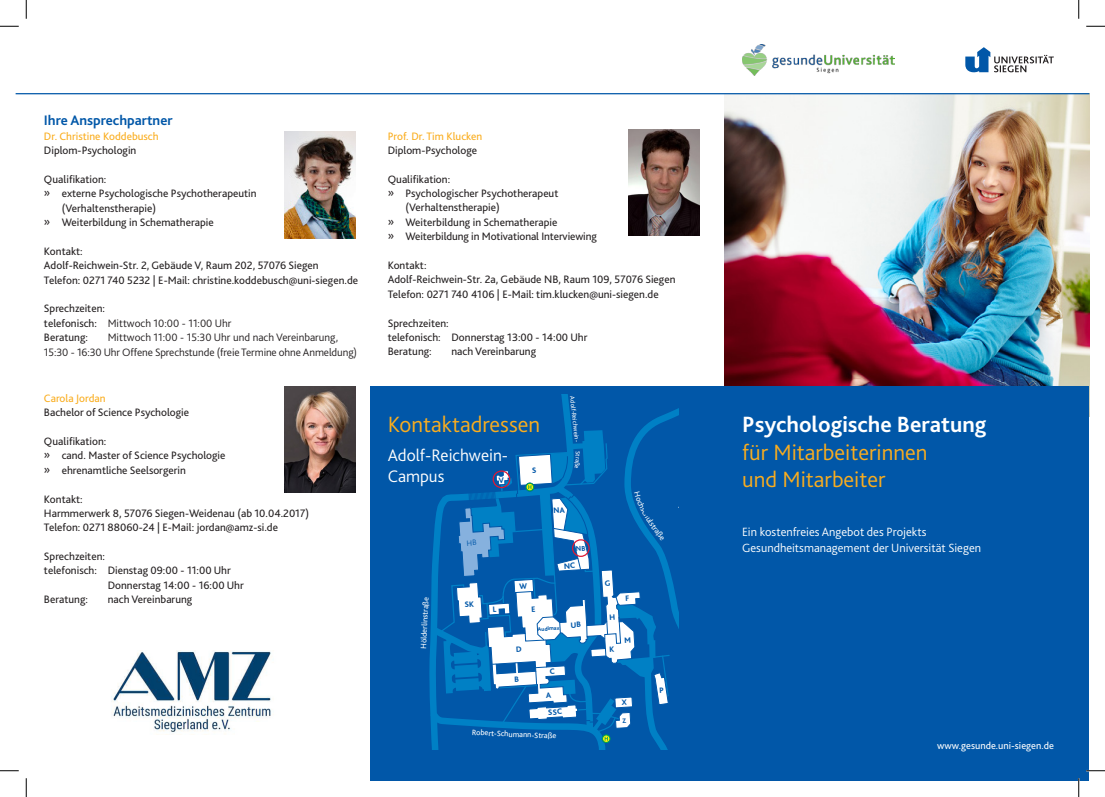
<style>
.page{position:relative;width:1105px;height:797px;background:#fff}
.page>*{position:absolute;margin:0;border:0;box-sizing:border-box;transform-origin:0 0}
.Überschrift_2___Tite{font:300 23.12px/27.5px "Bliss 2";color:#faad1e}
.Überschrift_1___Tite{font:700 23.12px "Bliss 2";color:#fff}
.Überschrift_2___Tite-2{font:300 17.5px "Bliss 2";color:#fff}
.Überschrift_1___Flie{font:700 14.38px "Bliss 2";color:#0157a8}
.Unterüberschrift___T{font:300 12.5px "Bliss 2";color:#fff}
.Fließtext{font:11.25px/14.4px "Bliss 2";color:#231f20}
.Fließtext-2{font:300 11.25px/14.4px "Bliss 2";letter-spacing:-.01em;color:#231f20}
.Fließtext-3{font:11.25px "Bliss 2";color:#faad1e}
.t1{font:10.25px "Bliss 2";color:#fff}
.t2{font:8.12px "Bliss 2";color:#fff}
.t3{font:800 8.12px/17.4px "Bliss 2";color:#0157a8}
.t4{font:6.5px "Bliss 2";color:#fff}
.t5{font:800 5.62px "Bliss 2";color:#0157a8}
.s1{font-weight:400}
</style>
<div class="page">
<svg style="left:965px;top:47px;width:89px;height:26px"></svg>
<img style="left:724px;top:94px;width:365px;height:292px">
<div style="left:715px;top:386px;width:374px;height:395px;background:#0157a8"></div>
<div style="left:370px;top:386px;width:354px;height:395px;background:#0157a8"></div>
<img style="left:285px;top:132px;width:71px;height:106px">
<img style="left:285px;top:386px;width:71px;height:107px">
<img style="left:629px;top:129px;width:70px;height:107px">
<hr style="left:16px;top:93px;width:1073px;height:1px;background:#0157a8">
<img style="left:111px;top:650px;width:160px;height:85px">
<img style="left:742px;top:44px;width:153px;height:32px">
<svg style="left:0;top:25px;width:19px;height:2px"></svg>
<svg style="left:1086px;top:25px;width:19px;height:2px"></svg>
<svg style="left:0;top:770px;width:19px;height:1px"></svg>
<svg style="left:1086px;top:770px;width:19px;height:1px"></svg>
<svg style="left:25px;top:0;width:2px;height:19px"></svg>
<svg style="left:25px;top:778px;width:2px;height:19px"></svg>
<svg style="left:1078px;top:0;width:1px;height:19px"></svg>
<svg style="left:1078px;top:778px;width:1px;height:19px"></svg>
<svg style="left:429px;top:394px;width:250px;height:355px"></svg>
<p class="Überschrift_1___Flie" style="left:44px;top:112px;width:130px">Ihre Ansprechpartner</p>
<p class="Fließtext-3" style="left:44px;top:129px;width:116px">Dr. Christine Koddebusch</p>
<p class="Fließtext" style="left:44px;top:143px;width:94px">Diplom-Psychologin</p>
<p class="Fließtext" style="left:44px;top:172px;width:64px">Qualifikation:</p>
<p class="Fließtext" style="left:62px;top:186px;width:196px;text-indent:-18px">» externe Psychologische Psychotherapeutin (Verhaltenstherapie)</p>
<p class="Fließtext" style="left:44px;top:215px;width:171px">» Weiterbildung in Schematherapie</p>
<p class="Fließtext" style="left:44px;top:244px;width:40px">Kontakt:</p>
<p class="Fließtext" style="left:44px;top:258px;width:276px">Adolf-Reichwein-Str. 2, Gebäude V, Raum 202, 57076 Siegen</p>
<p class="Fließtext" style="left:44px;top:272px;width:316px">Telefon: 0271 740 5232 | E-Mail: christine.koddebusch@uni-siegen.de</p>
<p class="Fließtext" style="left:44px;top:301px;width:63px">Sprechzeiten:</p>
<p class="Fließtext-2" style="left:44px;top:315px;width:189px"><span class="s1">telefonisch:</span> Mittwoch 10:00 - 11:00 Uhr</p>
<p class="Fließtext" style="left:44px;top:330px;width:46px">Beratung:</p>
<p class="Fließtext-2" style="left:44px;top:330px;width:315px;text-indent:64px">Mittwoch 11:00 - 15:30 Uhr und nach Vereinbarung,<br>15:30 - 16:30 Uhr Offene Sprechstunde (freie Termine ohne Anmeldung)</p>
<p class="Fließtext-3" style="left:44px;top:391px;width:63px">Carola Jordan</p>
<p class="Fließtext" style="left:44px;top:405px;width:147px">Bachelor of Science Psychologie</p>
<p class="Fließtext" style="left:44px;top:434px;width:64px">Qualifikation:</p>
<p class="Fließtext" style="left:44px;top:448px;width:183px">» cand. Master of Science Psychologie</p>
<p class="Fließtext" style="left:44px;top:462px;width:143px">» ehrenamtliche Seelsorgerin</p>
<p class="Fließtext" style="left:44px;top:491px;width:40px">Kontakt:</p>
<p class="Fließtext" style="left:44px;top:505px;width:267px">Harmmerwerk 8, 57076 Siegen-Weidenau (ab 10.04.2017)</p>
<p class="Fließtext" style="left:44px;top:520px;width:236px">Telefon: 0271 88060-24 | E-Mail: jordan@amz-si.de</p>
<p class="Fließtext" style="left:44px;top:549px;width:63px">Sprechzeiten:</p>
<p class="Fließtext" style="left:108px;top:563px;width:138px;text-indent:-64px">telefonisch: Dienstag 09:00 - 11:00 Uhr<br>Donnerstag 14:00 - 16:00 Uhr</p>
<p class="Fließtext" style="left:44px;top:592px;width:46px">Beratung:</p>
<p class="Fließtext" style="left:108px;top:592px;width:86px">nach Vereinbarung</p>
<p class="Fließtext-3" style="left:388px;top:129px;width:96px">Prof. Dr. Tim Klucken</p>
<p class="Fließtext" style="left:388px;top:143px;width:91px">Diplom-Psychologe</p>
<p class="Fließtext" style="left:388px;top:171px;width:64px">Qualifikation:</p>
<p class="Fließtext" style="left:405px;top:186px;width:155px;text-indent:-18px">» Psychologischer Psychotherapeut (Verhaltenstherapie)</p>
<p class="Fließtext" style="left:388px;top:215px;width:171px">» Weiterbildung in Schematherapie</p>
<p class="Fließtext" style="left:388px;top:229px;width:211px">» Weiterbildung in Motivational Interviewing</p>
<p class="Fließtext" style="left:388px;top:258px;width:40px">Kontakt:</p>
<p class="Fließtext" style="left:388px;top:272px;width:289px">Adolf-Reichwein-Str. 2a, Gebäude NB, Raum 109, 57076 Siegen</p>
<p class="Fließtext" style="left:388px;top:286px;width:273px">Telefon: 0271 740 4106 | E-Mail: tim.klucken@uni-siegen.de</p>
<p class="Fließtext" style="left:388px;top:315px;width:63px">Sprechzeiten:</p>
<p class="Fließtext" style="left:388px;top:330px;width:201px">telefonisch: Donnerstag 13:00 - 14:00 Uhr</p>
<p class="Fließtext" style="left:388px;top:344px;width:46px">Beratung:</p>
<p class="Fließtext" style="left:451px;top:344px;width:86px">nach Vereinbarung</p>
<p class="Überschrift_2___Tite" style="left:388px;top:410px;width:154px">Kontaktadressen</p>
<p class="Überschrift_2___Tite-2" style="left:388px;top:444px;width:122px">Adolf-Reichwein-</p>
<p class="Überschrift_2___Tite-2" style="left:388px;top:465px;width:58px">Campus</p>
<p class="t4" style="left:576px;top:396px;width:47px;rotate:84deg">Adolf-Reichw ein-</p>
<p class="t4" style="left:582px;top:451px;width:5px;rotate:90deg">S</p>
<p class="t2" style="left:419px;top:638px;width:40px;rotate:-87deg">lderlinstraß</p>
<p class="t5" style="left:538px;top:625px;width:23px;rotate:-3deg">Audimax</p>
<p class="t3" style="left:545px;top:686px;width:17px;rotate:-3deg">A<br>SSC</p>
<p class="t2" style="left:472px;top:727px;width:43px;rotate:3deg">Robert-Schu</p>
<p class="t2" style="left:513px;top:729px;width:45px;rotate:2deg">mann-Straße</p>
<p class="Überschrift_1___Tite" style="left:742px;top:410px;width:246px">Psychologische Beratung</p>
<p class="Überschrift_2___Tite" style="left:742px;top:438px;width:187px">für Mitarbeiterinnen und Mitarbeiter</p>
<p class="Unterüberschrift___T" style="left:742px;top:524px;width:186px">Ein kostenfreies Angebot des Projekts</p>
<p class="Unterüberschrift___T" style="left:742px;top:540px;width:241px">Gesundheitsmanagement der Universität Siegen</p>
<p class="t1" style="left:937px;top:739px;width:118px">www.gesunde.uni-siegen.de</p>
</div>
